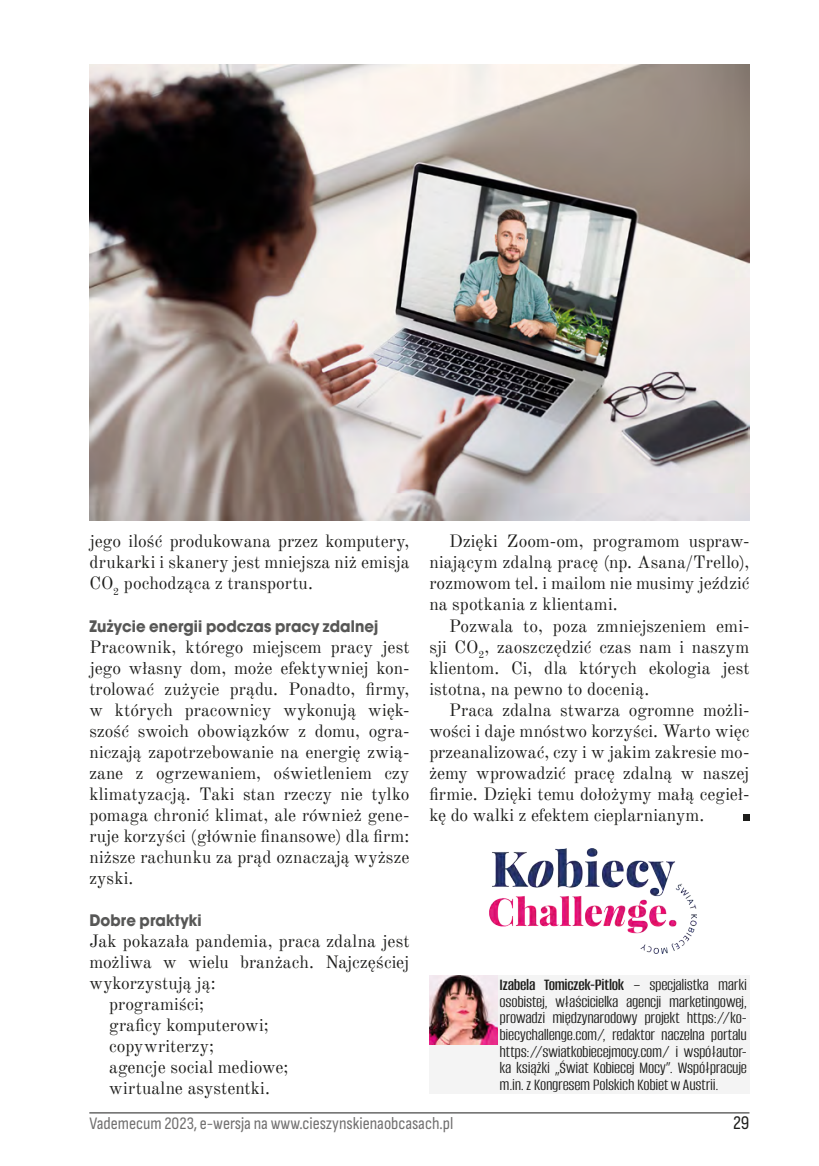
<style>
.page{position:relative;width:819px;height:1166px;background:#fff}
.page>*{position:absolute;margin:0;border:0;box-sizing:border-box;transform-origin:0 0}
.t1{font:19.25px "Sofia Sans Condensed";color:#1d1d1b}
.Tekst{font:17.5px/21px "Old Standard TT";letter-spacing:.005em;color:#1d1d1b;text-align:justify}
._6_Tekst_1{font:17.5px/21px "Old Standard TT";letter-spacing:.005em;color:#1d1d1b;text-align:justify}
._7_Autorki_Opis{font:17.5px/16.6px "Alumni Sans";letter-spacing:-.015em;color:#1d1d1b;text-align:justify}
.t2{font:17.5px "Sofia Sans Condensed";color:#706f6f}
._5_Srodtytuly{font:700 17.5px "Avant Gar Got Itc TEE";letter-spacing:.01em;color:#575756;scale:.95 1}
.s1{font-weight:600}
</style>
<div class="page">
<hr style="left:89px;top:1112px;width:660px;height:1px;background:#1d1d1b">
<div style="left:429px;top:975px;width:320px;height:119px;background:#f4f4f4"></div>
<img style="left:429px;top:975px;width:68px;height:69px">
<img style="left:89px;top:64px;width:660px;height:456px">
<div style="left:742px;top:814px;width:7px;height:7px;background:#1d1d1b"></div>
<img style="left:489px;top:848px;width:207px;height:105px">
<p class="Tekst" style="left:89px;top:530px;width:321px">jego ilość produkowana przez komputery, drukarki i skanery jest mniejsza niż emisja CO<sub>2</sub> pochodząca z transportu.</p>
<p class="_5_Srodtytuly" style="left:89px;top:615px;width:306px">Zużycie energii podczas pracy zdalnej</p>
<p class="_6_Tekst_1" style="left:89px;top:635px;width:321px">Pracownik, którego miejscem pracy jest jego własny dom, może efektywniej kon&shy;trolować zużycie prądu. Ponadto, firmy, w których pracownicy wykonują więk&shy;szość swoich obowiązków z domu, ogra&shy;niczają zapotrzebowanie na energię zwią&shy;zane z ogrzewaniem, oświetleniem czy klimatyzacją. Taki stan rzeczy nie tylko pomaga chronić klimat, ale również gene&shy;ruje korzyści (głównie finansowe) dla firm: niższe rachunku za prąd oznaczają wyższe zyski.</p>
<p class="_5_Srodtytuly" style="left:89px;top:909px;width:120px">Dobre praktyki</p>
<p class="_6_Tekst_1" style="left:89px;top:929px;width:321px">Jak pokazała pandemia, praca zdalna jest możliwa w wielu branżach. Najczęściej wykorzystują ją:</p>
<p class="Tekst" style="left:109px;top:992px;width:96px">programiści;</p>
<p class="Tekst" style="left:109px;top:1013px;width:161px">graficy komputerowi;</p>
<p class="Tekst" style="left:109px;top:1035px;width:106px">copywriterzy;</p>
<p class="Tekst" style="left:109px;top:1056px;width:181px">agencje social mediowe;</p>
<p class="Tekst" style="left:109px;top:1077px;width:162px">wirtualne asystentki.</p>
<p class="Tekst" style="left:429px;top:530px;width:321px;text-indent:20px">Dzięki Zoom-om, programom uspraw&shy;niającym zdalną pracę (np. Asana/Trello), rozmowom tel. i mailom nie musimy jeździć na spotkania z klientami.</p>
<p class="Tekst" style="left:429px;top:614px;width:321px;text-indent:20px">Pozwala to, poza zmniejszeniem emi&shy;sji CO<sub>2</sub>, zaoszczędzić czas nam i naszym klientom. Ci, dla których ekologia jest istotna, na pewno to docenią.</p>
<p class="Tekst" style="left:429px;top:698px;width:321px;text-indent:20px">Praca zdalna stwarza ogromne możli&shy;wości i daje mnóstwo korzyści. Warto więc przeanalizować, czy i w jakim zakresie mo&shy;żemy wprowadzić pracę zdalną w naszej firmie. Dzięki temu dołożymy małą cegieł&shy;kę do walki z efektem cieplarnianym.</p>
<p class="_7_Autorki_Opis" style="left:499px;top:977px;width:249px"><span class="s1">Izabela Tomiczek-Pitlok</span> – specjalistka marki osobistej, właścicielka agencji marketingowej, prowadzi międzynarodowy projekt https://ko&shy;biecychallenge.com/, redaktor naczelna portalu https://swiatkobiecejmocy.com/ i współautor&shy;ka książki „Świat Kobiecej Mocy”. Współpracuje m.in. z Kongresem Polskich Kobiet w Austrii.</p>
<p class="t2" style="left:89px;top:1113px;width:365px">Vademecum 2023, e-wersja na www.cieszynskienaobcasach.pl</p>
<p class="t1" style="left:733px;top:1112px;width:18px">29</p>
</div>
